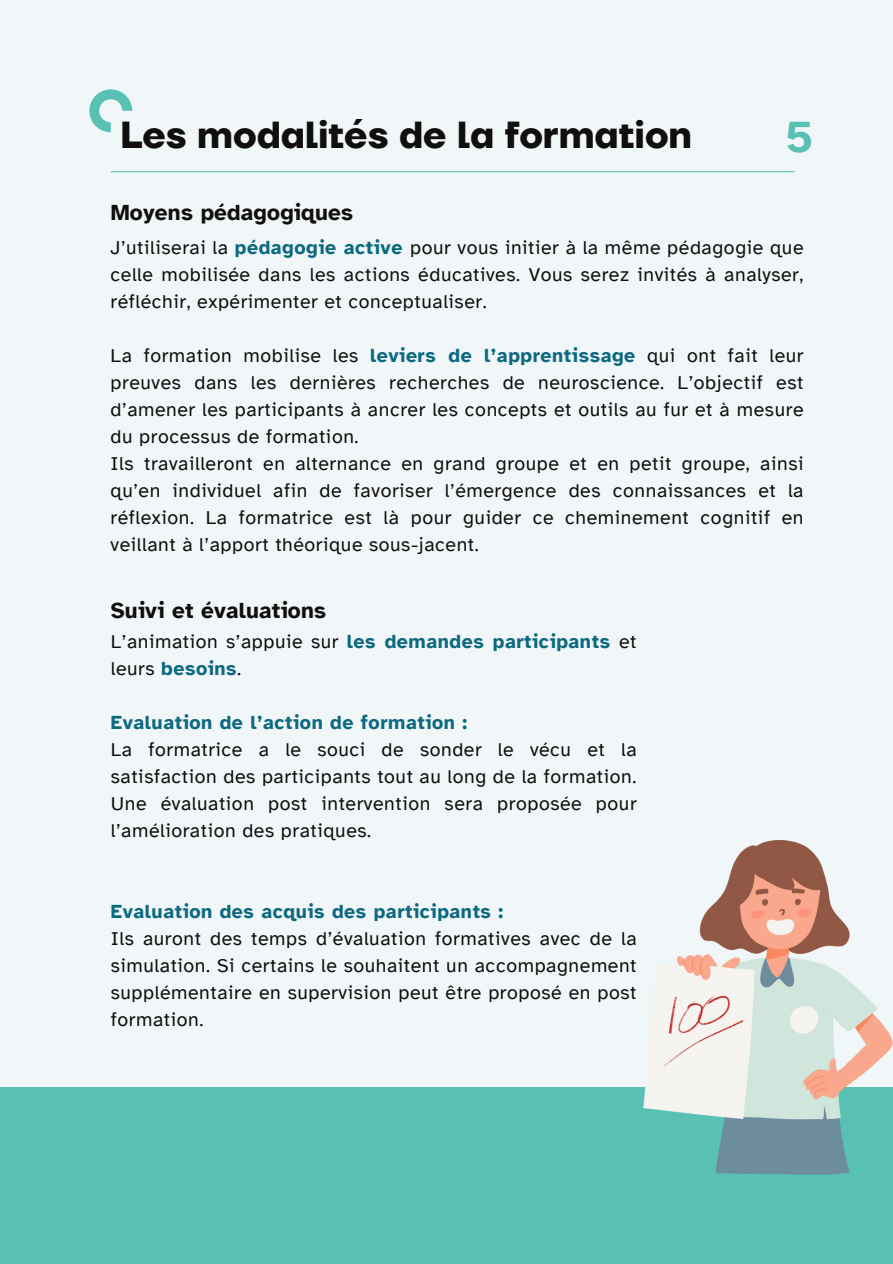
<style>
.page{position:relative;width:893px;height:1264px;background:#fff}
.page>*{position:absolute;margin:0;border:0;box-sizing:border-box;transform-origin:0 0}
.t1{font:700 45px "Atkinson Hyperlegible";color:#59c1b4}
.t2{font:700 37.5px "TT Firs Neue";color:#100f0d}
.t3{font:700 22.5px "Atkinson Hyperlegible";letter-spacing:.01em;color:#100f0d}
.t4{font:19.5px/27px "Atkinson Hyperlegible";letter-spacing:.03em;color:#100f0d;text-align:justify}
.t5{font:700 19.5px "Atkinson Hyperlegible";letter-spacing:.03em;color:#0c6980}
.s1{font-weight:700;color:#0c6980}
</style>
<div class="page">
<div style="left:0;top:0;width:892px;height:1263px;background:#f1f6f9"></div>
<svg style="left:89px;top:89px;width:43px;height:43px"></svg>
<div style="left:0;top:1087px;width:892px;height:176px;background:#59c1b4"></div>
<hr style="left:111px;top:171px;width:683px;height:1px;background:#59c1b4">
<img style="left:643px;top:840px;width:249px;height:334px">
<h2 class="t2" style="left:120px;top:112px;width:573px">Les modalités de la formation</h2>
<h1 class="t1" style="left:785px;top:110px;width:29px">5</h1>
<p class="t3" style="left:111px;top:198px;width:244px">Moyens pédagogiques</p>
<p class="t4" style="left:111px;top:234px;width:694px">J’utiliserai la <span class="s1">pédagogie active</span> pour vous initier à la même pédagogie que celle mobilisée dans les actions éducatives. Vous serez invités à analyser, réfléchir, expérimenter et conceptualiser.</p>
<p class="t4" style="left:111px;top:342px;width:694px;text-align:left">La formation mobilise les <span class="s1">leviers de l’apprentissage</span> qui ont fait leur preuves dans les dernières recherches de neuroscience. L’objectif est d’amener les participants à ancrer les concepts et outils au fur et à mesure du processus de formation.<br>Ils travailleront en alternance en grand groupe et en petit groupe, ainsi qu’en individuel afin de favoriser l’émergence des connaissances et la réflexion. La formatrice est là pour guider ce cheminement cognitif en veillant à l’apport théorique sous-jacent.</p>
<p class="t3" style="left:111px;top:596px;width:217px">Suivi et évaluations</p>
<p class="t4" style="left:111px;top:628px;width:527px">L’animation s’appuie sur <span class="s1">les demandes participants</span> et leurs <span class="s1">besoins</span>.</p>
<p class="t5" style="left:111px;top:710px;width:358px">Evaluation de l’action de formation :</p>
<p class="t4" style="left:111px;top:736px;width:527px">La formatrice a le souci de sonder le vécu et la satisfaction des participants tout au long de la formation.<br>Une évaluation post intervention sera proposée pour l’amélioration des pratiques.</p>
<p class="t5" style="left:111px;top:899px;width:394px">Evaluation des acquis des participants :</p>
<p class="t4" style="left:111px;top:925px;width:527px">Ils auront des temps d’évaluation formatives avec de la simulation. Si certains le souhaitent un accompagnement supplémentaire en supervision peut être proposé en post formation.</p>
</div>
